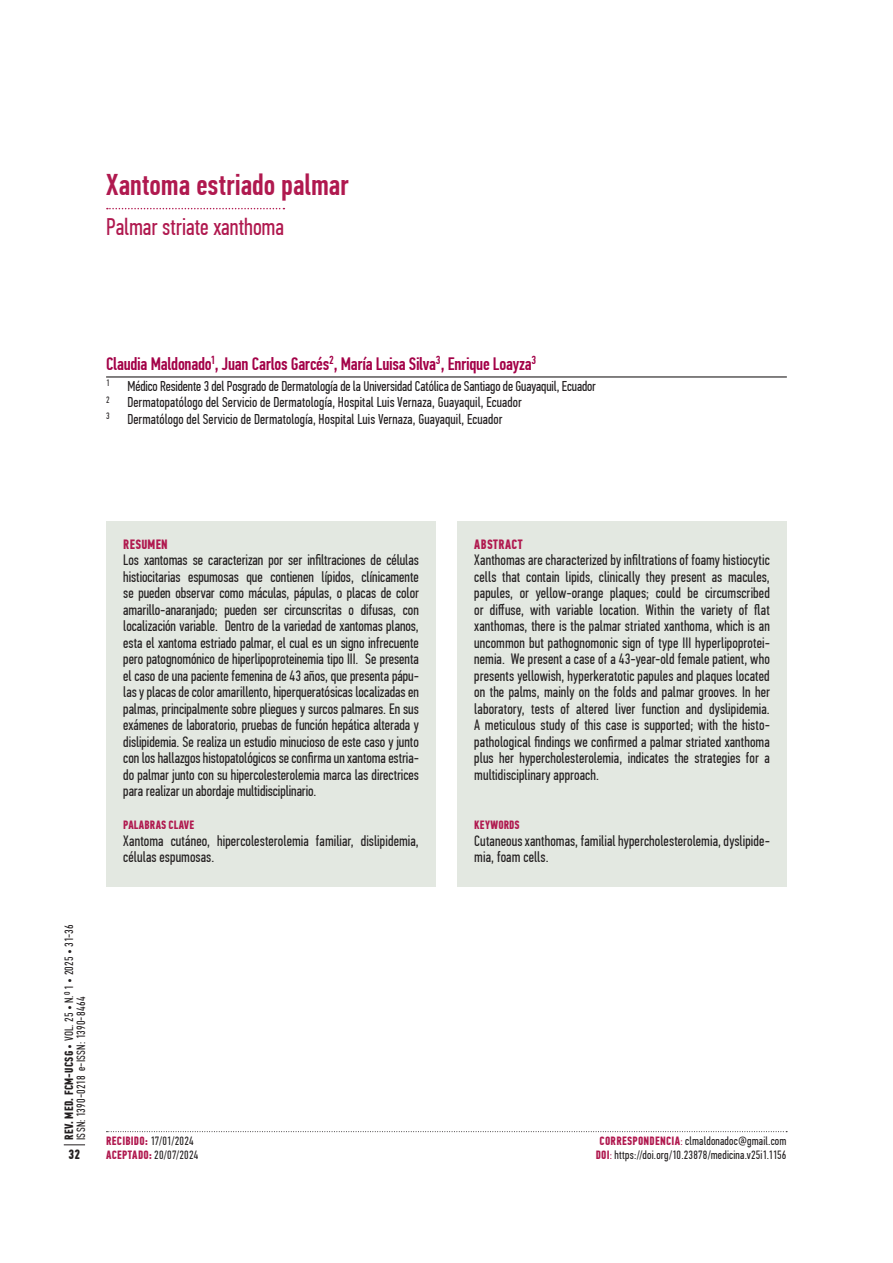
<style>
.page{position:relative;width:893px;height:1263px;background:#fff}
.page>*{position:absolute;margin:0;border:0;box-sizing:border-box;transform-origin:0 0}
.Título{font:500 30px "PF Din Text Comp Pro";color:#b0194f}
.Título_en_inglés{font:24px "PF Din Text Comp Pro";letter-spacing:-.005em;color:#b0194f}
.Nombre_autor{font:500 18px "PF Din Text Comp Pro";letter-spacing:-.015em;color:#a30147}
.Resumen_Español{font:15px/16.5px "PF Din Text Comp Pro";letter-spacing:.005em;color:#231f20;text-align:justify}
.Datos_Autores{font:14.25px "PF Din Text Comp Pro";letter-spacing:.005em;color:#231f20}
.Abstract{font:700 13.5px "PF Din Text Comp Pro";letter-spacing:.025em;color:#b0194f}
.t1{font:700 13.5px "PF Din Text Comp Pro";color:#231f20}
.Aceptado_Recibido{font:12px/12px "PF Din Text Comp Pro";letter-spacing:.015em;color:#231f20}
.Palabras_Claves{font:700 12px "PF Din Text Comp Pro";letter-spacing:.015em;color:#b0194f}
.s1{font-weight:700}
.s2{font-weight:700;color:#b0194f}
.s3{color:#b0194f}
</style>
<div class="page">
<svg style="left:64px;top:1144px;width:21px;height:1px"></svg>
<hr style="left:106px;top:376px;width:681px;height:1px;background:#231f20">
<svg style="left:107px;top:208px;width:177px;height:1px"></svg>
<div style="left:106px;top:521px;width:330px;height:365px;background:#e3e8e1"></div>
<div style="left:457px;top:521px;width:330px;height:365px;background:#e3e8e1"></div>
<svg style="left:106px;top:1131px;width:681px;height:1px"></svg>
<p class="Título" style="left:106px;top:167px;width:244px">Xantoma estriado palmar</p>
<p class="Título_en_inglés" style="left:106px;top:213px;width:180px">Palmar striate xanthoma</p>
<p class="Nombre_autor" style="left:106px;top:353px;width:432px">Claudia Maldonado<sup>1</sup>, Juan Carlos Garcés<sup>2</sup>, María Luisa Silva<sup>3</sup>, Enrique Loayza<sup>3</sup></p>
<p class="Datos_Autores" style="left:106px;top:378px;width:491px"><sup>1</sup> Médico Residente 3 del Posgrado de Dermatología de la Universidad Católica de Santiago de Guayaquil, Ecuador</p>
<p class="Datos_Autores" style="left:106px;top:394px;width:417px"><sup>2</sup> Dermatopatólogo del Servicio de Dermatología, Hospital Luis Vernaza, Guayaquil, Ecuador</p>
<p class="Datos_Autores" style="left:106px;top:411px;width:398px"><sup>3</sup> Dermatólogo del Servicio de Dermatología, Hospital Luis Vernaza, Guayaquil, Ecuador</p>
<p class="Abstract" style="left:123px;top:536px;width:46px">RESUMEN</p>
<p class="Resumen_Español" style="left:123px;top:552px;width:297px">Los xantomas se caracterizan por ser infiltraciones de células histiocitarias espumosas que contienen lípidos, clínicamente se pueden observar como máculas, pápulas, o placas de color amarillo-anaranjado; pueden ser circunscritas o difusas, con localización variable. Dentro de la variedad de xantomas planos, esta el xantoma estriado palmar, el cual es un signo infrecuente pero patognomónico de hiperlipoproteinemia tipo III. Se presenta el caso de una paciente femenina de 43 años, que presenta pápu&shy;las y placas de color amarillento, hiperqueratósicas localizadas en palmas, principalmente sobre pliegues y surcos palmares. En sus exámenes de laboratorio, pruebas de función hepática alterada y dislipidemia. Se realiza un estudio minucioso de este caso y junto con los hallazgos histopatológicos se confirma un xantoma estria&shy;do palmar junto con su hipercolesterolemia marca las directrices para realizar un abordaje multidisciplinario.</p>
<p class="Palabras_Claves" style="left:123px;top:818px;width:72px">PALABRAS CLAVE</p>
<p class="Resumen_Español" style="left:123px;top:832px;width:297px">Xantoma cutáneo, hipercolesterolemia familiar, dislipidemia, células espumosas.</p>
<p class="Abstract" style="left:474px;top:536px;width:50px">ABSTRACT</p>
<p class="Resumen_Español" style="left:474px;top:552px;width:297px">Xanthomas are characterized by infiltrations of foamy histiocytic cells that contain lipids, clinically they present as macules, papules, or yellow-orange plaques; could be circumscribed or diffuse, with variable location. Within the variety of flat xanthomas, there is the palmar striated xanthoma, which is an uncommon but pathognomonic sign of type III hyperlipoprotei&shy;nemia. We present a case of a 43-year-old female patient, who presents yellowish, hyperkeratotic papules and plaques located on the palms, mainly on the folds and palmar grooves. In her laboratory, tests of altered liver function and dyslipidemia.<br>A meticulous study of this case is supported; with the histo&shy;pathological findings we confirmed a palmar striated xanthoma plus her hypercholesterolemia, indicates the strategies for a multidisciplinary approach.</p>
<p class="Palabras_Claves" style="left:474px;top:818px;width:47px">KEYWORDS</p>
<p class="Resumen_Español" style="left:474px;top:832px;width:297px">Cutaneous xanthomas, familial hypercholesterolemia, dyslipide&shy;mia, foam cells.</p>
<p class="Aceptado_Recibido" style="left:63px;top:1140px;width:217px;rotate:-90deg"><span class="s1">REV. MED. FCM-UCSG</span> • VOL. 25 • N.O 1 • 2025 • 31-36<br>ISSN: 1390-0218 e-ISSN: 1390-8464</p>
<p class="t1" style="left:69px;top:1146px;width:13px">32</p>
<p class="Aceptado_Recibido" style="left:106px;top:1135px;width:89px"><span class="s2">RECIBIDO:</span> 17/01/2024</p>
<p class="Aceptado_Recibido" style="left:600px;top:1135px;width:188px"><span class="s2">CORRESPONDENCIA</span><span class="s3">:</span> clmaldonadoc@gmail.com</p>
<p class="Aceptado_Recibido" style="left:106px;top:1149px;width:94px"><span class="s2">ACEPTADO:</span> 20/07/2024</p>
<p class="Aceptado_Recibido" style="left:596px;top:1149px;width:192px"><span class="s2">DOI</span><span class="s3">:</span> https://doi.org/10.23878/medicina.v25i1.1156</p>
</div>
